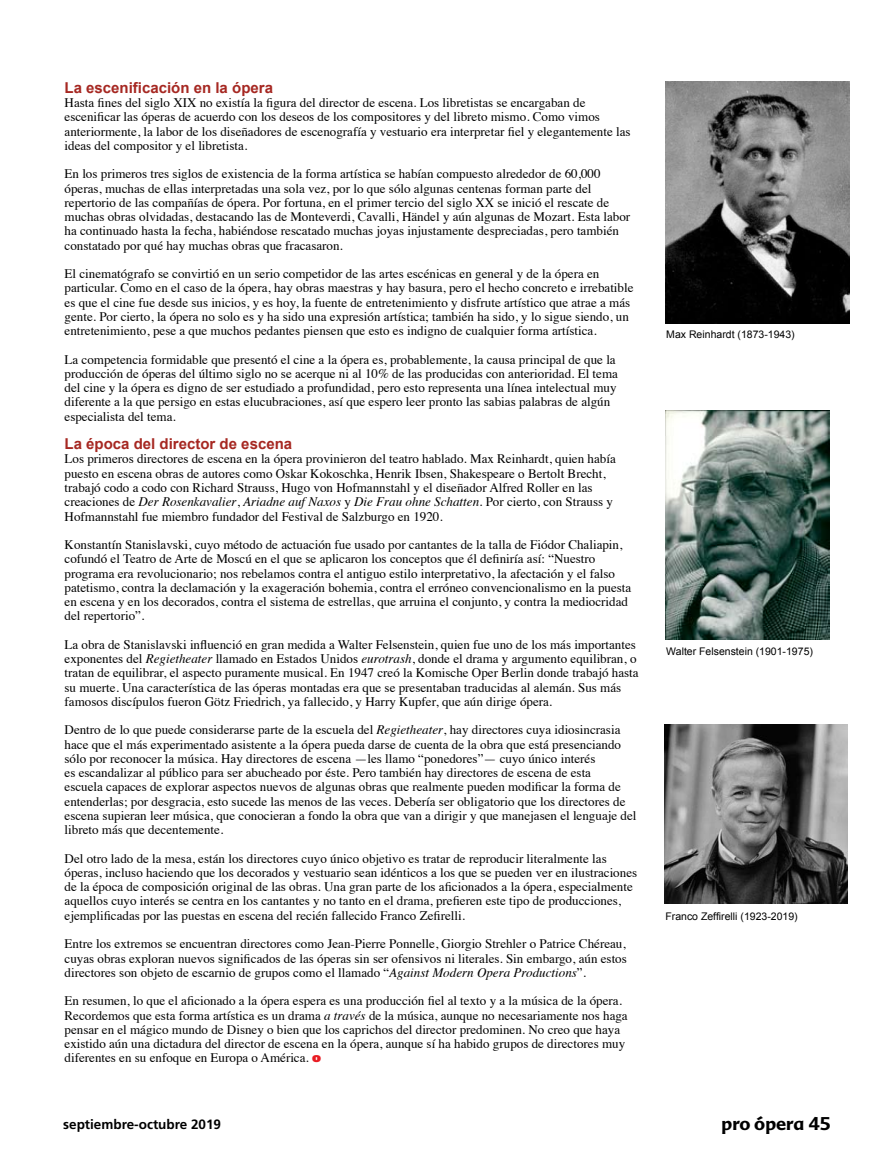
<style>
.page{position:relative;width:893px;height:1170px;background:#fff}
.page>*{position:absolute;margin:0;border:0;box-sizing:border-box;transform-origin:0 0}
.t1{font:700 18px "Advert";color:#000}
.t2{font:700 15px "Arial";color:#a62822}
.t3{font:700 13.5px "Frutiger";color:#000}
.t4{font:13.05px/14.2px "Times";color:#000}
.t5{font:10.5px "Arial";color:#000}
.s1{font-style:italic}
.s2{font-family:"Frutiger";font-weight:900;color:#e91c23}
</style>
<div class="page">
<img style="left:666px;top:82px;width:183px;height:242px">
<img style="left:665px;top:410px;width:164px;height:230px">
<img style="left:665px;top:724px;width:183px;height:179px">
<p class="t2" style="left:65px;top:78px;width:210px">La escenificación en la ópera</p>
<p class="t4" style="left:65px;top:94px;width:568px">Hasta fines del siglo XIX no existía la figura del director de escena. Los libretistas se encargaban de escenificar las óperas de acuerdo con los deseos de los compositores y del libreto mismo. Como vimos anteriormente, la labor de los diseñadores de escenografía y vestuario era interpretar fiel y elegantemente las ideas del compositor y el libretista.</p>
<p class="t4" style="left:65px;top:166px;width:567px">En los primeros tres siglos de existencia de la forma artística se habían compuesto alrededor de 60,000 óperas, muchas de ellas interpretadas una sola vez, por lo que sólo algunas centenas forman parte del repertorio de las compañías de ópera. Por fortuna, en el primer tercio del siglo XX se inició el rescate de muchas obras olvidadas, destacando las de Monteverdi, Cavalli, Händel y aún algunas de Mozart. Esta labor ha continuado hasta la fecha, habiéndose rescatado muchas joyas injustamente despreciadas, pero también constatado por qué hay muchas obras que fracasaron.</p>
<p class="t4" style="left:65px;top:265px;width:570px">El cinematógrafo se convirtió en un serio competidor de las artes escénicas en general y de la ópera en particular. Como en el caso de la ópera, hay obras maestras y hay basura, pero el hecho concreto e irrebatible es que el cine fue desde sus inicios, y es hoy, la fuente de entretenimiento y disfrute artístico que atrae a más gente. Por cierto, la ópera no solo es y ha sido una expresión artística; también ha sido, y lo sigue siendo, un entretenimiento, pese a que muchos pedantes piensen que esto es indigno de cualquier forma artística.</p>
<p class="t4" style="left:65px;top:351px;width:555px">La competencia formidable que presentó el cine a la ópera es, probablemente, la causa principal de que la producción de óperas del último siglo no se acerque ni al 10% de las producidas con anterioridad. El tema del cine y la ópera es digno de ser estudiado a profundidad, pero esto representa una línea intelectual muy diferente a la que persigo en estas elucubraciones, así que espero leer pronto las sabias palabras de algún especialista del tema.</p>
<p class="t2" style="left:65px;top:434px;width:229px">La época del director de escena</p>
<p class="t4" style="left:65px;top:451px;width:553px">Los primeros directores de escena en la ópera provinieron del teatro hablado. Max Reinhardt, quien había puesto en escena obras de autores como Oskar Kokoschka, Henrik Ibsen, Shakespeare o Bertolt Brecht, trabajó codo a codo con Richard Strauss, Hugo von Hofmannstahl y el diseñador Alfred Roller en las creaciones de <span class="s1">Der Rosenkavalier</span>, <span class="s1">Ariadne auf Naxos</span> y <span class="s1">Die Frau ohne Schatten</span>. Por cierto, con Strauss y Hofmannstahl fue miembro fundador del Festival de Salzburgo en 1920.</p>
<p class="t4" style="left:65px;top:536px;width:568px">Konstantín Stanislavski, cuyo método de actuación fue usado por cantantes de la talla de Fiódor Chaliapin, cofundó el Teatro de Arte de Moscú en el que se aplicaron los conceptos que él definiría así: “Nuestro programa era revolucionario; nos rebelamos contra el antiguo estilo interpretativo, la afectación y el falso patetismo, contra la declamación y la exageración bohemia, contra el erróneo convencionalismo en la puesta en escena y en los decorados, contra el sistema de estrellas, que arruina el conjunto, y contra la mediocridad del repertorio”.</p>
<p class="t4" style="left:65px;top:636px;width:576px">La obra de Stanislavski influenció en gran medida a Walter Felsenstein, quien fue uno de los más importantes exponentes del <span class="s1">Regietheater</span> llamado en Estados Unidos <span class="s1">eurotrash</span>, donde el drama y argumento equilibran, o tratan de equilibrar, el aspecto puramente musical. En 1947 creó la Komische Oper Berlin donde trabajó hasta su muerte. Una característica de las óperas montadas era que se presentaban traducidas al alemán. Sus más famosos discípulos fueron Götz Friedrich, ya fallecido, y Harry Kupfer, que aún dirige ópera.</p>
<p class="t4" style="left:65px;top:721px;width:573px">Dentro de lo que puede considerarse parte de la escuela del <span class="s1">Regietheater</span>, hay directores cuya idiosincrasia hace que el más experimentado asistente a la ópera pueda darse de cuenta de la obra que está presenciando sólo por reconocer la música. Hay directores de escena —les llamo “ponedores”— cuyo único interés<br>es escandalizar al público para ser abucheado por éste. Pero también hay directores de escena de esta<br>escuela capaces de explorar aspectos nuevos de algunas obras que realmente pueden modificar la forma de entenderlas; por desgracia, esto sucede las menos de las veces. Debería ser obligatorio que los directores de escena supieran leer música, que conocieran a fondo la obra que van a dirigir y que manejasen el lenguaje del libreto más que decentemente.</p>
<p class="t4" style="left:65px;top:850px;width:574px">Del otro lado de la mesa, están los directores cuyo único objetivo es tratar de reproducir literalmente las óperas, incluso haciendo que los decorados y vestuario sean idénticos a los que se pueden ver en ilustraciones de la época de composición original de las obras. Una gran parte de los aficionados a la ópera, especialmente aquellos cuyo interés se centra en los cantantes y no tanto en el drama, prefieren este tipo de producciones, ejemplificadas por las puestas en escena del recién fallecido Franco Zefirelli.</p>
<p class="t4" style="left:65px;top:935px;width:564px;text-align:justify">Entre los extremos se encuentran directores como Jean-Pierre Ponnelle, Giorgio Strehler o Patrice Chéreau, cuyas obras exploran nuevos significados de las óperas sin ser ofensivos ni literales. Sin embargo, aún estos directores son objeto de escarnio de grupos como el llamado “<span class="s1">Against Modern Opera Productions</span>”.</p>
<p class="t4" style="left:65px;top:992px;width:565px">En resumen, lo que el aficionado a la ópera espera es una producción fiel al texto y a la música de la ópera.<br>Recordemos que esta forma artística es un drama <span class="s1">a través</span> de la música, aunque no necesariamente nos haga pensar en el mágico mundo de Disney o bien que los caprichos del director predominen. No creo que haya existido aún una dictadura del director de escena en la ópera, aunque sí ha habido grupos de directores muy diferentes en su enfoque en Europa o América. <span class="s2">o</span></p>
<p class="t5" style="left:666px;top:328px;width:130px">Max Reinhardt (1873-1943)</p>
<p class="t5" style="left:666px;top:644px;width:148px">Walter Felsenstein (1901-1975)</p>
<p class="t5" style="left:665px;top:909px;width:134px">Franco Zeffirelli (1923-2019)</p>
<p class="t3" style="left:63px;top:1115px;width:159px">septiembre-octubre 2019</p>
<h1 class="t1" style="left:722px;top:1111px;width:111px">pro ópera 45</h1>
</div>
